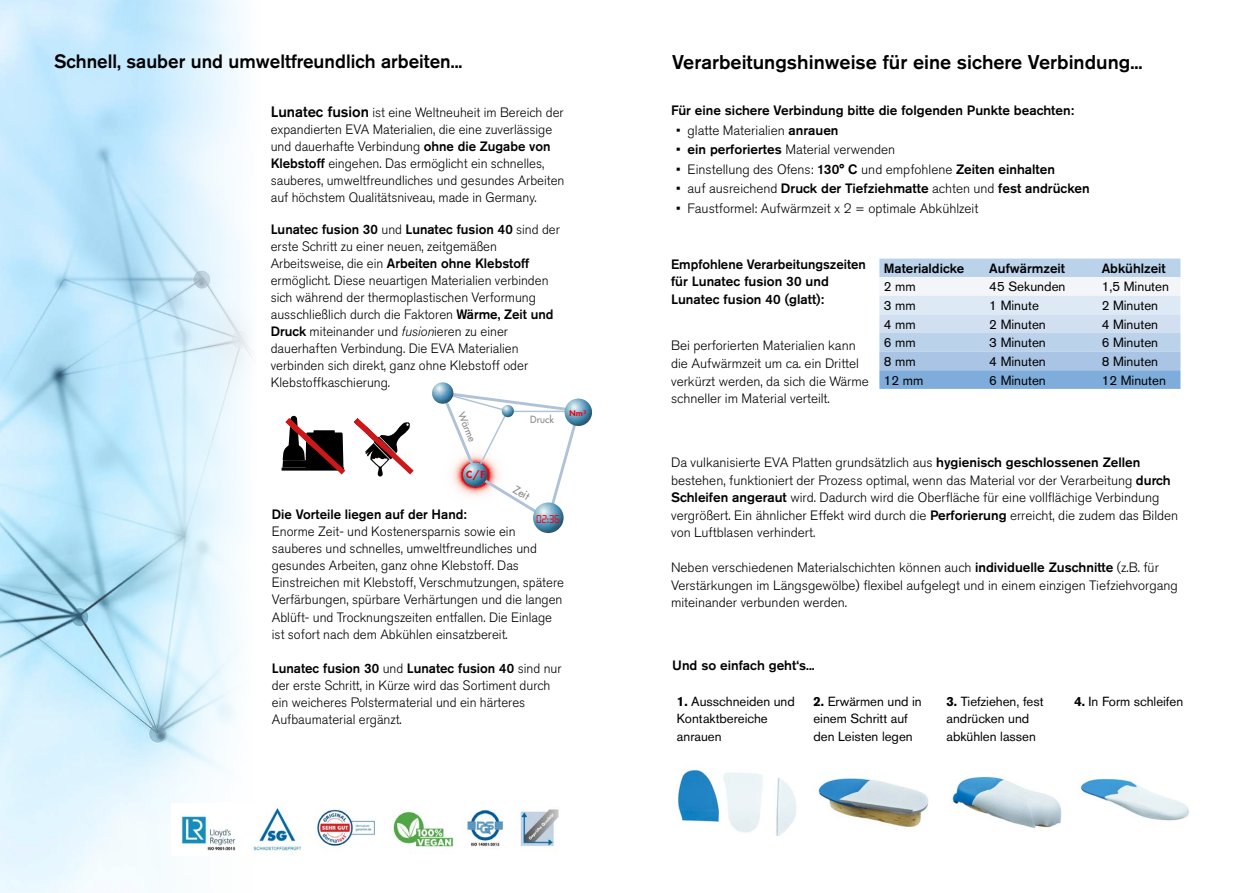
<style>
.page{position:relative;width:1234px;height:893px;background:#fff}
.page>*{position:absolute;margin:0;border:0;box-sizing:border-box;transform-origin:0 0}
.t1{font:500 19.8px "Akzidenz Grotesk Pro";color:#000}
.t2{font:500 19.2px "Akzidenz Grotesk Pro";color:#000}
.t3{font:300 13.5px/17.1px "Akzidenz Grotesk Pro";color:#000}
.t4{font:500 13.5px/17.5px "Akzidenz Grotesk Pro";color:#000}
.t5{font:13.35px "Akzidenz Grotesk Pro";color:#000}
.t6{font:500 13.35px "Akzidenz Grotesk Pro";color:#000}
.t7{font:13.2px/17.5px "Akzidenz Grotesk Pro";color:#000}
.t8{font:11.85px "Quartz LT Std";color:#e30613}
.t9{font:10.8px "Futura";color:#878787}
.t10{font:800 10.8px "Futura PT";color:#e30613}
.t11{font:9.75px "Futura";color:#878787}
.t12{font:800 8.55px "Futura PT";color:#e30613}
.s1{font-weight:500;font-size:15px}
.s2{font-weight:500}
.s3{font-style:italic}
.s4{font-weight:400}
.s5{font-weight:300}
.s6{font-weight:700}
</style>
<div class="page">
<img style="left:0;top:0;width:252px;height:893px">
<img style="left:533px;top:502px;width:30px;height:31px;border-radius:15px">
<img style="left:432px;top:382px;width:21px;height:22px;border-radius:11px">
<img style="left:564px;top:398px;width:28px;height:28px;border-radius:14px">
<svg style="left:438px;top:388px;width:143px;height:135px"></svg>
<svg style="left:879px;top:259px;width:301px;height:130px;background:#c0d5eb"></svg>
<img style="left:677px;top:766px;width:119px;height:70px">
<img style="left:815px;top:777px;width:114px;height:50px">
<img style="left:952px;top:776px;width:110px;height:53px">
<img style="left:1079px;top:778px;width:110px;height:43px">
<img style="left:171px;top:803px;width:388px;height:52px">
<img style="left:308px;top:803px;width:75px;height:52px">
<svg style="left:281px;top:415px;width:133px;height:62px"></svg>
<h2 class="t2" style="left:54px;top:49px;width:410px">Schnell, sauber und umweltfreundlich arbeiten...</h2>
<p class="t3" style="left:271px;top:103px;width:295px"><span class="s1">Lunatec fusion</span> ist eine Weltneuheit im Bereich der expandierten EVA Materialien, die eine zuverlässige und dauerhafte Verbindung <span class="s2">ohne die Zugabe von Klebstoff</span> eingehen. Das ermöglicht ein schnelles, sauberes, umweltfreundliches und gesundes Arbeiten auf höchstem Qualitätsniveau, made in Germany.</p>
<p class="t3" style="left:271px;top:220px;width:290px"><span class="s2">Lunatec fusion 30</span> und <span class="s2">Lunatec fusion 40</span> sind der erste Schritt zu einer neuen, zeitgemäßen Arbeitsweise, die ein <span class="s2">Arbeiten ohne Klebstoff </span>ermöglicht. Diese neuartigen Materialien verbinden sich während der thermoplastischen Verformung ausschließlich durch die Faktoren <span class="s2">Wärme, Zeit und Druck</span> miteinander und <span class="s3">fusion</span>ieren zu einer dauerhaften Verbindung. Die EVA Materialien verbinden sich direkt, ganz ohne Klebstoff oder Klebstoffkaschierung.</p>
<p class="t11" style="left:467px;top:410px;width:32px;rotate:68deg">Wärme</p>
<p class="t12" style="left:569px;top:407px;width:19px">Nm²</p>
<p class="t11" style="left:530px;top:413px;width:25px">Druck</p>
<p class="t10" style="left:466px;top:468px;width:21px">C/F</p>
<p class="t9" style="left:517px;top:482px;width:18px;rotate:30deg">Zeit</p>
<p class="t4" style="left:272px;top:506px;width:196px">Die Vorteile liegen auf der Hand:</p>
<p class="t3" style="left:272px;top:523px;width:293px">Enorme Zeit- und Kostenersparnis sowie ein sauberes und schnelles, umweltfreundliches und gesundes Arbeiten, ganz ohne Klebstoff. Das Einstreichen mit Klebstoff, Verschmutzungen, spätere Verfärbungen, spürbare Verhärtungen und die langen Ablüft- und Trocknungszeiten entfallen. Die Einlage ist sofort nach dem Abkühlen einsatzbereit.</p>
<p class="t3" style="left:272px;top:659px;width:291px"><span class="s2">Lunatec fusion 30</span> und <span class="s2">Lunatec fusion 40</span> sind nur der erste Schritt, in Kürze wird das Sortiment durch ein weicheres Polstermaterial und ein härteres Aufbaumaterial ergänzt.</p>
<p class="t8" style="left:536px;top:512px;width:25px">02:36</p>
<h1 class="t1" style="left:672px;top:49px;width:472px">Verarbeitungshinweise für eine sichere Verbindung...</h1>
<p class="t4" style="left:671px;top:102px;width:404px">Für eine sichere Verbindung bitte die folgenden Punkte beachten:</p>
<p class="t3" style="left:676px;top:122px;width:164px">• glatte Materialien <span class="s2">anrauen</span></p>
<p class="t3" style="left:676px;top:141px;width:220px"><span class="s4">•</span> <span class="s2">ein perforiertes</span> Material verwenden</p>
<p class="t3" style="left:676px;top:161px;width:380px"><span class="s4">•</span> Einstellung des Ofens: <span class="s2">130° C</span> und empfohlene <span class="s2">Zeiten einhalten</span></p>
<p class="t4" style="left:676px;top:180px;width:415px"><span class="s4">•</span> <span class="s5">auf ausreichend</span> Druck der Tiefziehmatte <span class="s5">achten und</span> fest andrücken</p>
<p class="t3" style="left:676px;top:200px;width:303px"><span class="s4">•</span> Faustformel: Aufwärmzeit x 2 = optimale Abkühlzeit</p>
<p class="t4" style="left:671px;top:255px;width:196px">Empfohlene Verarbeitungszeiten für Lunatec fusion 30 und<br>Lunatec fusion 40 (glatt):</p>
<p class="t6" style="left:883px;top:260px;width:82px">Materialdicke</p>
<p class="t6" style="left:989px;top:260px;width:77px">Aufwärmzeit</p>
<p class="t6" style="left:1101px;top:260px;width:66px">Abkühlzeit</p>
<p class="t5" style="left:883px;top:278px;width:33px">2 mm</p>
<p class="t5" style="left:989px;top:278px;width:78px">45 Sekunden</p>
<p class="t5" style="left:1101px;top:278px;width:69px">1,5 Minuten</p>
<p class="t5" style="left:883px;top:297px;width:33px">3 mm</p>
<p class="t5" style="left:989px;top:297px;width:51px">1 Minute</p>
<p class="t5" style="left:1101px;top:297px;width:58px">2 Minuten</p>
<p class="t5" style="left:883px;top:315px;width:33px">4 mm</p>
<p class="t5" style="left:989px;top:315px;width:58px">2 Minuten</p>
<p class="t5" style="left:1101px;top:315px;width:58px">4 Minuten</p>
<p class="t5" style="left:883px;top:334px;width:33px">6 mm</p>
<p class="t5" style="left:989px;top:334px;width:58px">3 Minuten</p>
<p class="t5" style="left:1101px;top:334px;width:58px">6 Minuten</p>
<p class="t5" style="left:883px;top:353px;width:33px">8 mm</p>
<p class="t5" style="left:989px;top:353px;width:58px">4 Minuten</p>
<p class="t5" style="left:1101px;top:353px;width:58px">8 Minuten</p>
<p class="t5" style="left:883px;top:371px;width:41px">12 mm</p>
<p class="t5" style="left:989px;top:371px;width:58px">6 Minuten</p>
<p class="t5" style="left:1101px;top:371px;width:66px">12 Minuten</p>
<p class="t3" style="left:671px;top:337px;width:199px;line-height:17.5px">Bei perforierten Materialien kann die Aufwärmzeit um ca. ein Drittel verkürzt werden, da sich die Wärme schneller im Material verteilt.</p>
<p class="t3" style="left:671px;top:454px;width:508px;line-height:17.5px">Da vulkanisierte EVA Platten grundsätzlich aus <span class="s2">hygienisch geschlossenen Zellen </span>bestehen, funktioniert der Prozess optimal, wenn das Material vor der Verarbeitung <span class="s2">durch Schleifen angeraut</span> wird. Dadurch wird die Oberfläche für eine vollflächige Verbindung vergrößert. Ein ähnlicher Effekt wird durch die <span class="s2">Perforierung</span> erreicht, die zudem das Bilden von Luftblasen verhindert.</p>
<p class="t3" style="left:671px;top:559px;width:508px;line-height:17.5px">Neben verschiedenen Materialschichten können auch <span class="s2">individuelle Zuschnitte</span> (z.B. für<br>Verstärkungen im Längsgewölbe) flexibel aufgelegt und in einem einzigen Tiefziehvorgang miteinander verbunden werden.</p>
<p class="t4" style="left:672px;top:656px;width:144px">Und so einfach geht‘s...</p>
<p class="t7" style="left:676px;top:692px;width:119px"><span class="s6">1.</span> Ausschneiden und<br>Kontaktbereiche anrauen</p>
<p class="t7" style="left:813px;top:692px;width:110px"><span class="s6">2.</span> Erwärmen und in einem Schritt auf den Leisten legen</p>
<p class="t7" style="left:946px;top:692px;width:99px"><span class="s6">3.</span> Tiefziehen, fest andrücken und abkühlen lassen</p>
<p class="t7" style="left:1074px;top:692px;width:110px"><span class="s6">4.</span> In Form schleifen</p>
</div>
